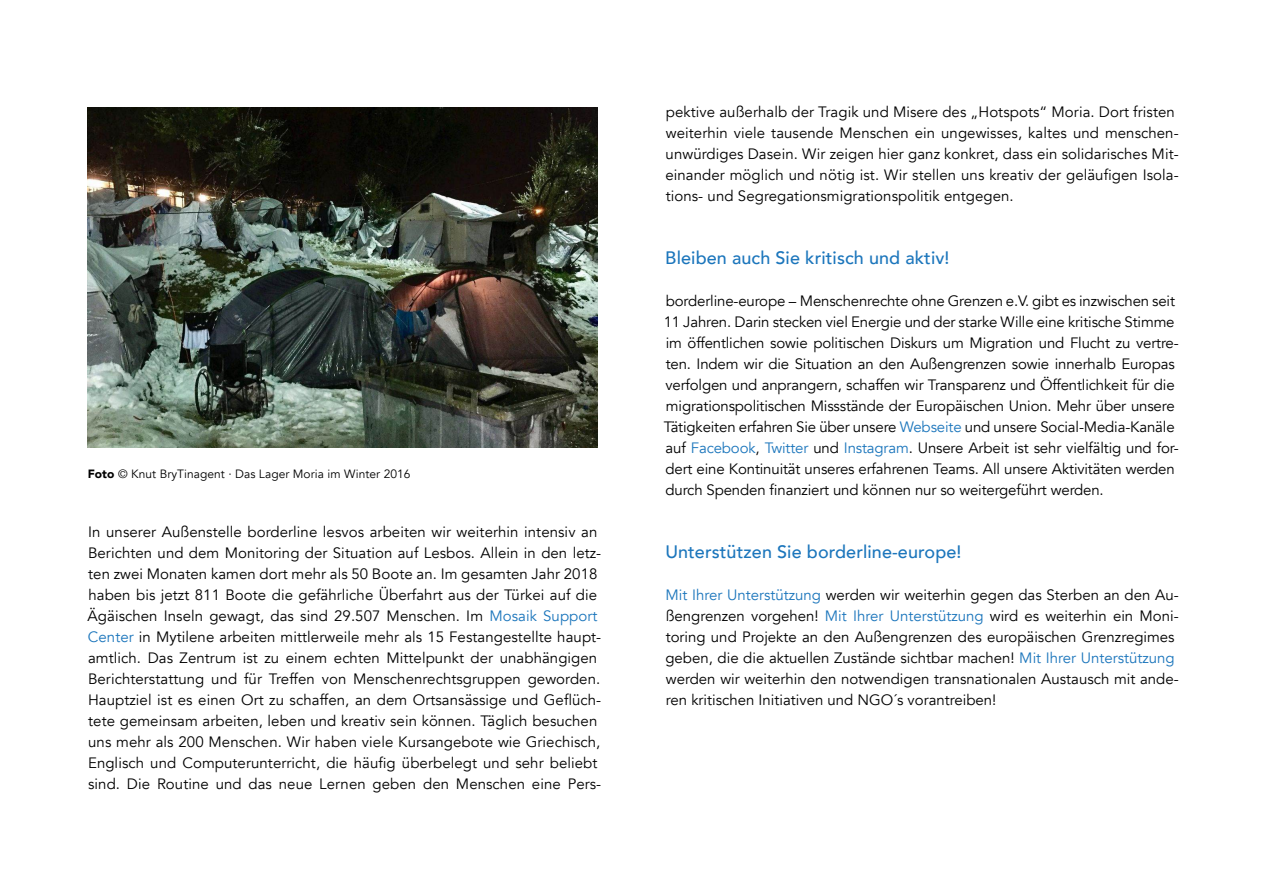
<style>
.page{position:relative;width:1263px;height:893px;background:#fff}
.page>*{position:absolute;margin:0;border:0;box-sizing:border-box;transform-origin:0 0}
.t1{font:500 18px "Avenir";letter-spacing:.005em;color:#1c76bc}
.t2{font:15px/21px "Avenir";letter-spacing:.005em;color:#000}
.t3{font:12px "Avenir";letter-spacing:.005em;color:#000}
.s1{font-weight:900}
.s2{color:#1c76bc}
</style>
<div class="page">
<img style="left:88px;top:107px;width:510px;height:340px">
<p class="t3" style="left:88px;top:467px;width:324px"><span class="s1">Foto</span> © Knut BryTinagent · Das Lager Moria im Winter 2016</p>
<p class="t2" style="left:88px;top:522px;width:515px">In unserer Außenstelle borderline lesvos arbeiten wir weiterhin intensiv an Berichten und dem Monitoring der Situation auf Lesbos. Allein in den letz&shy;ten zwei Monaten kamen dort mehr als 50 Boote an. Im gesamten Jahr 2018 haben bis jetzt 811 Boote die gefährliche Überfahrt aus der Türkei auf die Ägäischen Inseln gewagt, das sind 29.507 Menschen. Im <span class="s2">Mosaik Support Center</span> in Mytilene arbeiten mittlerweile mehr als 15 Festangestellte haupt&shy;amtlich. Das Zentrum ist zu einem echten Mittelpunkt der unabhängigen Berichterstattung und für Treffen von Menschenrechtsgruppen geworden.<br>Hauptziel ist es einen Ort zu schaffen, an dem Ortsansässige und Geflüch&shy;tete gemeinsam arbeiten, leben und kreativ sein können. Täglich besuchen uns mehr als 200 Menschen. Wir haben viele Kursangebote wie Griechisch, Englisch und Computerunterricht, die häufig überbelegt und sehr beliebt sind. Die Routine und das neue Lernen geben den Menschen eine Pers-</p>
<p class="t2" style="left:665px;top:102px;width:515px">pektive außerhalb der Tragik und Misere des „Hotspots“ Moria. Dort fristen weiterhin viele tausende Menschen ein ungewisses, kaltes und menschen&shy;unwürdiges Dasein. Wir zeigen hier ganz konkret, dass ein solidarisches Mit&shy;einander möglich und nötig ist. Wir stellen uns kreativ der geläufigen Isola&shy;tions- und Segregationsmigrationspolitik entgegen.</p>
<p class="t1" style="left:665px;top:242px;width:286px">Bleiben auch Sie kritisch und aktiv!</p>
<p class="t2" style="left:664px;top:291px;width:517px">borderline-europe – Menschenrechte ohne Grenzen e.V. gibt es inzwischen seit 11 Jahren. Darin stecken viel Energie und der starke Wille eine kritische Stimme im öffentlichen sowie politischen Diskurs um Migration und Flucht zu vertre&shy;ten. Indem wir die Situation an den Außengrenzen sowie innerhalb Europas verfolgen und anprangern, schaffen wir Transparenz und Öffentlichkeit für die migrationspolitischen Missstände der Europäischen Union. Mehr über unsere Tätigkeiten erfahren Sie über unsere <span class="s2">Webseite</span> und unsere Social-Media-Kanäle auf <span class="s2">Facebook</span>, <span class="s2">Twitter</span> und <span class="s2">Instagram</span>. Unsere Arbeit ist sehr vielfältig und for&shy;dert eine Kontinuität unseres erfahrenen Teams. All unsere Aktivitäten werden durch Spenden finanziert und können nur so weitergeführt werden.</p>
<p class="t1" style="left:665px;top:536px;width:298px">Unterstützen Sie borderline-europe!</p>
<p class="t2" style="left:665px;top:585px;width:515px"><span class="s2">Mit Ihrer Unterstützung</span> werden wir weiterhin gegen das Sterben an den Au&shy;ßengrenzen vorgehen! <span class="s2">Mit Ihrer Unterstützung</span> wird es weiterhin ein Moni&shy;toring und Projekte an den Außengrenzen des europäischen Grenzregimes geben, die die aktuellen Zustände sichtbar machen! <span class="s2">Mit Ihrer Unterstützung </span>werden wir weiterhin den notwendigen transnationalen Austausch mit ande&shy;ren kritischen Initiativen und NGO´s vorantreiben!</p>
</div>
